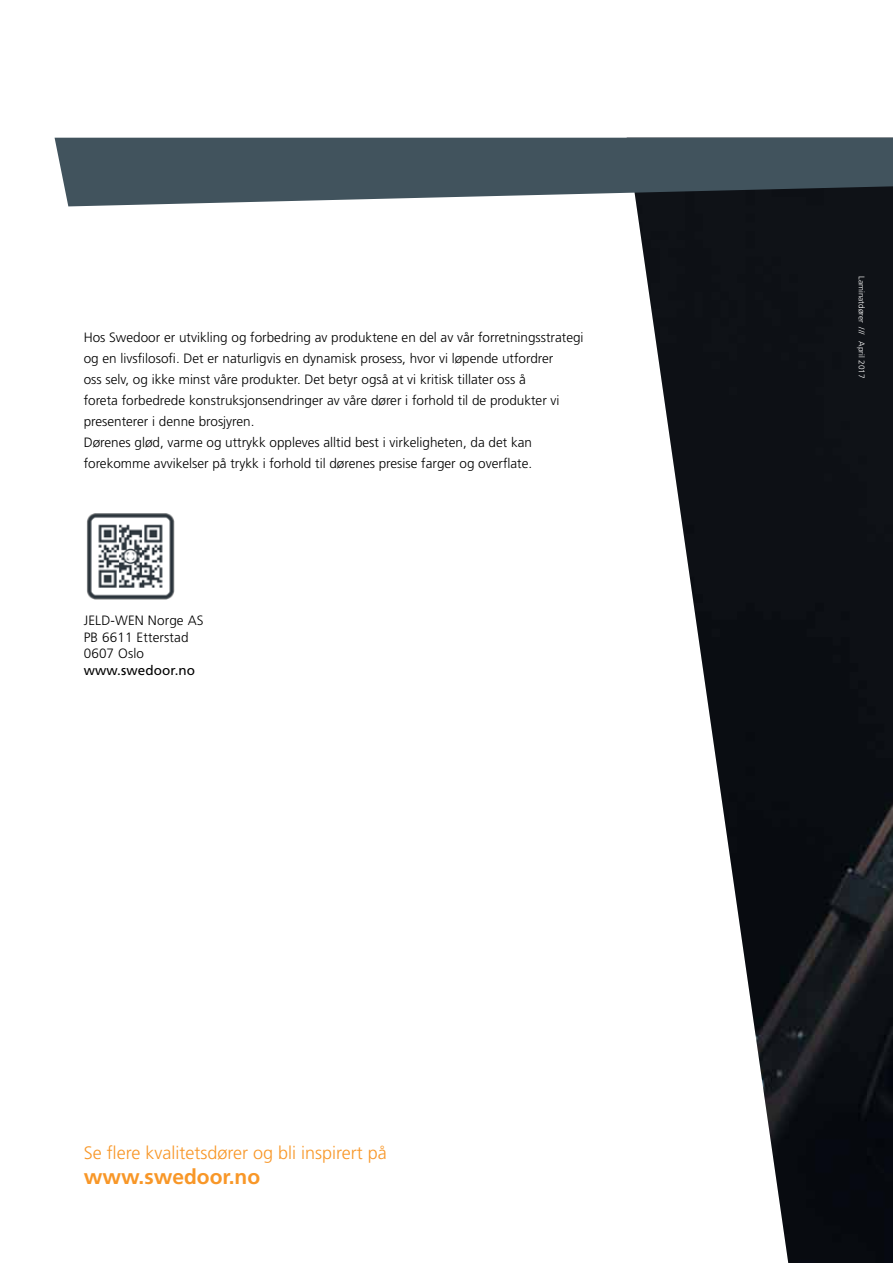
<style>
.page{position:relative;width:893px;height:1263px;background:#fff}
.page>*{position:absolute;margin:0;border:0;box-sizing:border-box;transform-origin:0 0}
.t1{font:700 21px "Frutiger LT Std";color:#f89728}
.t2{font:300 18px "Frutiger LT Std";color:#f89728}
.t3{font:300 13.5px/21px "Frutiger LT Std";color:#000}
.t4{font:13.5px "Frutiger LT Std";letter-spacing:.01em;color:#000}
.t5{font:300 8.25px "Frutiger LT Std";color:#fff}
</style>
<div class="page">
<img style="left:636px;top:206px;width:257px;height:1057px">
<svg style="left:55px;top:138px;width:838px;height:68px;background:#4b5a63"></svg>
<img style="left:86px;top:513px;width:89px;height:87px">
<p class="t3" style="left:84px;top:327px;width:501px">Hos Swedoor er utvikling og forbedring av produktene en del av vår forretningsstrategi og en livsfilosofi. Det er naturligvis en dynamisk prosess, hvor vi løpende utfordrer<br>oss selv, og ikke minst våre produkter. Det betyr også at vi kritisk tillater oss å<br>foreta forbedrede konstruksjonsendringer av våre dører i forhold til de produkter vi presenterer i denne brosjyren.<br>Dørenes glød, varme og uttrykk oppleves alltid best i virkeligheten, da det kan forekomme avvikelser på trykk i forhold til dørenes presise farger og overflate.</p>
<p class="t3" style="left:84px;top:612px;width:121px;line-height:16.5px">JELD-WEN Norge AS<br>PB 6611 Etterstad<br>0607 Oslo</p>
<p class="t4" style="left:84px;top:662px;width:113px">www.swedoor.no</p>
<h2 class="t2" style="left:84px;top:1142px;width:305px">Se flere kvalitetsdører og bli inspirert på</h2>
<h1 class="t1" style="left:84px;top:1164px;width:178px">www.swedoor.no</h1>
<p class="t5" style="left:866px;top:276px;width:104px;rotate:90deg">Laminatdører /// April 2017</p>
</div>
